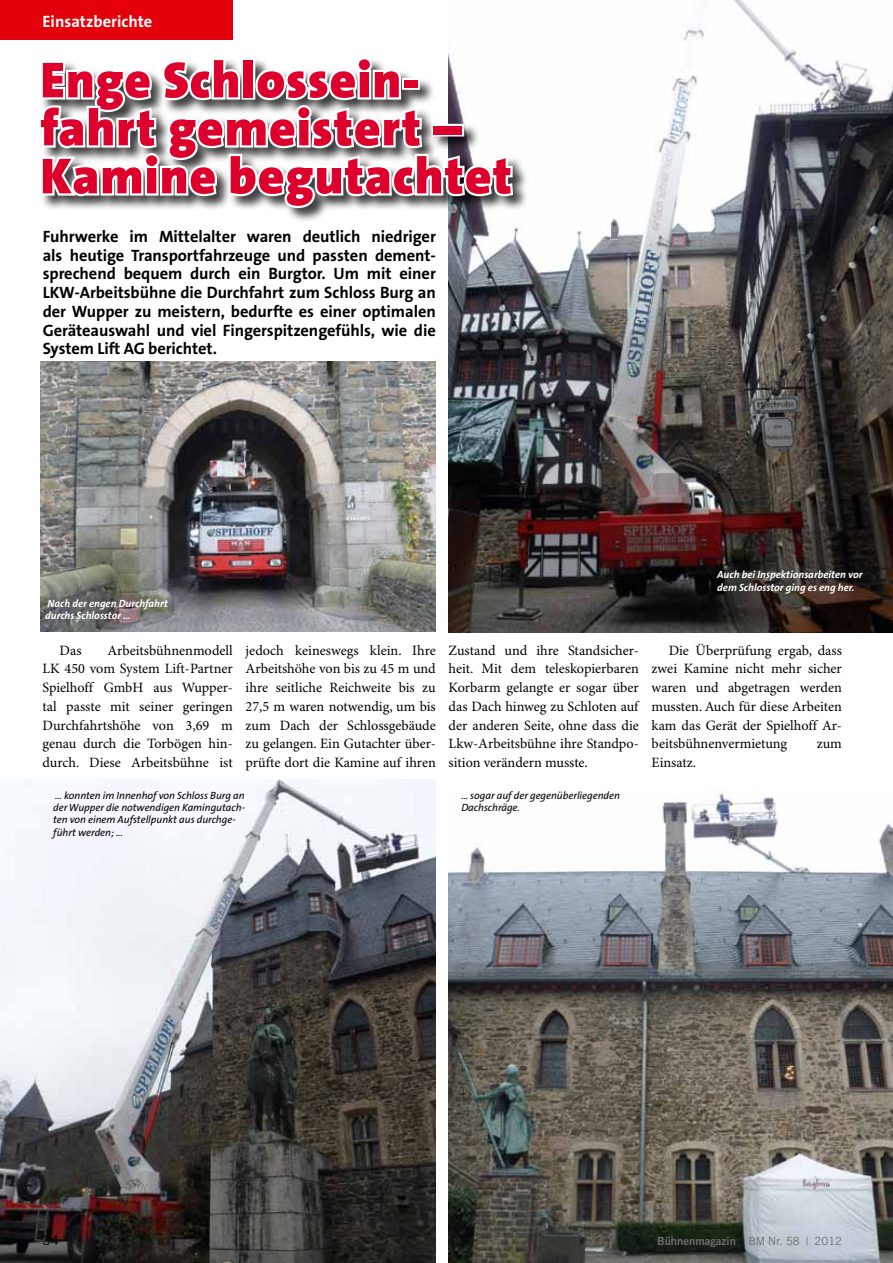
<style>
.page{position:relative;width:893px;height:1263px;background:#fff}
.page>*{position:absolute;margin:0;border:0;box-sizing:border-box;transform-origin:0 0}
.t1{font:900 51px/48px "The Sans B9";letter-spacing:.02em;color:#dd002c}
.t2{font:700 16.5px/18.8px "The Sans B7";letter-spacing:-.005em;color:#000;text-align:justify}
.t3{font:700 16.5px "The Sans B7";color:#fff}
.t4{font:14.25px/18.8px "Minion Pro";color:#000;text-align:justify}
.t5{font:13.5px "Trade Gothic";color:#000}
.t6{font:11.25px "Trade Gothic Bold Two";color:#6e6e6e}
.t7{font:italic 10.5px/12.3px "The Sans B5 Plain";letter-spacing:-.005em;color:#000}
.t8{font:italic 700 10.5px/12.3px "The Sans B7";color:#fff}
.s1{font-family:"Trade Gothic"}
</style>
<div class="page">
<img style="left:449px;top:0;width:444px;height:632px">
<img style="left:40px;top:362px;width:396px;height:269px">
<img style="left:0;top:780px;width:436px;height:483px">
<img style="left:449px;top:791px;width:444px;height:472px">
<div style="left:0;top:0;width:233px;height:39px;background:#e3000b"></div>
<div style="left:38px;top:57px;width:490px;height:166px;background:#000;opacity:.75"></div>
<svg style="left:38px;top:55px;width:478px;height:155px"></svg>
<p class="t3" style="left:43px;top:13px;width:111px">Einsatzberichte</p>
<h1 class="t1" style="left:40px;top:58px;width:473px">Enge Schlossein&shy;fahrt gemeistert –<br>Kamine begutachtet</h1>
<p class="t2" style="left:43px;top:227px;width:395px">Fuhrwerke im Mittelalter waren deutlich niedriger als heutige Transportfahrzeuge und passten dement&shy;sprechend bequem durch ein Burgtor. Um mit einer LKW-Arbeitsbühne die Durchfahrt zum Schloss Burg an der Wupper zu meistern, bedurfte es einer optimalen Geräteauswahl und viel Fingerspitzengefühls, wie die System Lift AG berichtet.</p>
<p class="t8" style="left:45px;top:598px;width:124px">Nach der engen Durchfahrt durchs Schlosstor …</p>
<p class="t8" style="left:717px;top:569px;width:147px">Auch bei Inspektionsarbeiten vor dem Schlosstor ging es eng her.</p>
<p class="t4" style="left:43px;top:641px;width:192px;text-indent:65px">Arbeitsbühnenmodell LK 450 vom System Lift-Partner Spielhoff GmbH aus Wupper&shy;tal passte mit seiner geringen Durchfahrtshöhe von 3,69 m genau durch die Torbögen hin&shy;durch. Diese Arbeitsbühne ist</p>
<p class="t4" style="left:246px;top:641px;width:192px">jedoch keineswegs klein. Ihre Arbeitshöhe von bis zu 45 m und ihre seitliche Reichweite bis zu 27,5 m waren notwendig, um bis zum Dach der Schlossgebäude zu gelangen. Ein Gutachter über&shy;prüfte dort die Kamine auf ihren</p>
<p class="t4" style="left:449px;top:641px;width:192px">Zustand und ihre Standsicher&shy;heit. Mit dem teleskopierbaren Korbarm gelangte er sogar über das Dach hinweg zu Schloten auf der anderen Seite, ohne dass die Lkw-Arbeitsbühne ihre Standpo&shy;sition verändern musste.</p>
<p class="t4" style="left:652px;top:641px;width:192px;text-indent:17px">Die Überprüfung ergab, dass zwei Kamine nicht mehr sicher waren und abgetragen werden mussten. Auch für diese Arbeiten kam das Gerät der Spielhoff Ar&shy;beitsbühnenvermietung</p>
<p class="t4" style="left:60px;top:641px;width:24px">Das</p>
<p class="t4" style="left:817px;top:735px;width:27px">zum</p>
<p class="t4" style="left:652px;top:754px;width:46px">Einsatz.</p>
<p class="t7" style="left:53px;top:789px;width:193px">… konnten im Innenhof von Schloss Burg an der Wupper die notwendigen Kamingutach&shy;ten von einem Aufstellpunkt aus durchge&shy;führt werden; …</p>
<p class="t7" style="left:461px;top:789px;width:160px">… sogar auf der gegenüberliegenden<br>Dachschräge.</p>
<p class="t5" style="left:43px;top:1232px;width:18px">34</p>
<p class="t6" style="left:657px;top:1234px;width:186px">Bühnenmagazin <span class="s1">BM Nr. 58 | 2012</span></p>
</div>
